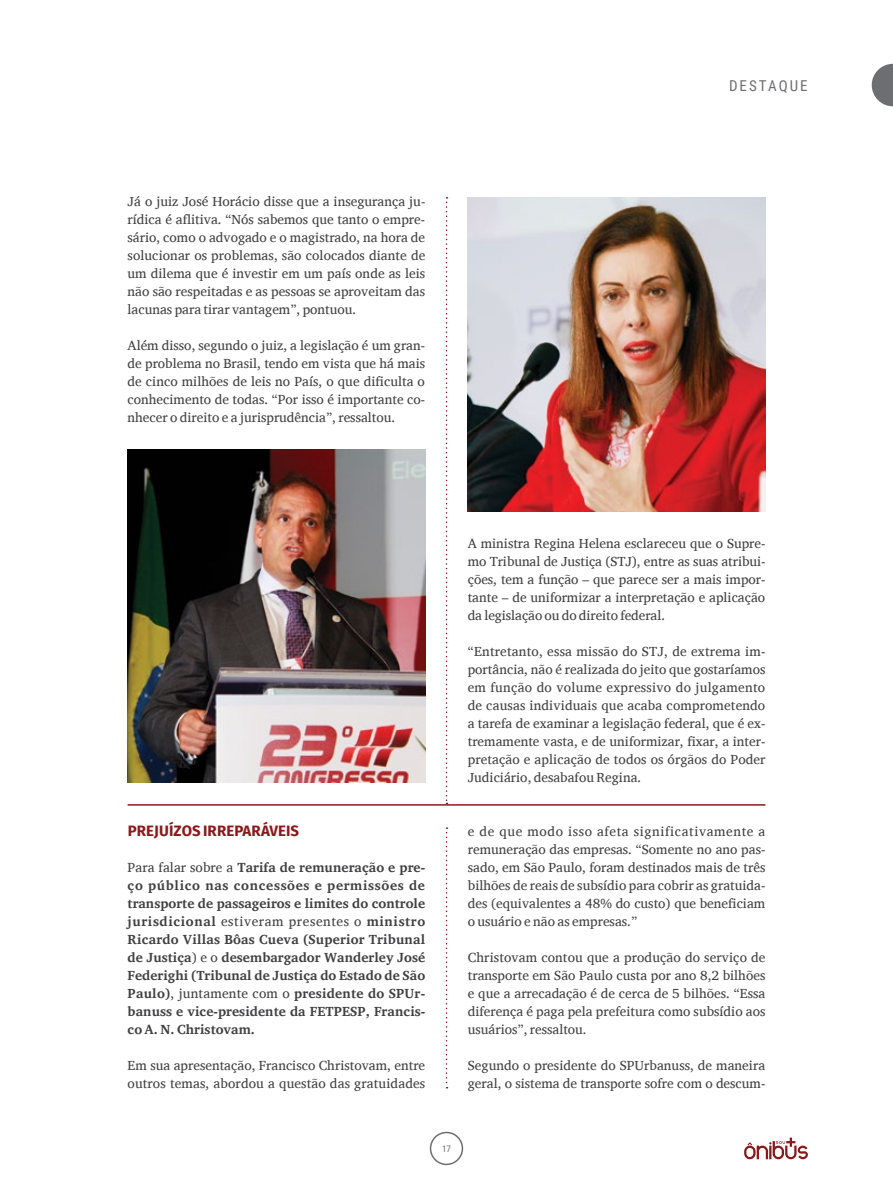
<style>
.page{position:relative;width:893px;height:1191px;background:#fff}
.page>*{position:absolute;margin:0;border:0;box-sizing:border-box;transform-origin:0 0}
.t1{font:700 15px "Fira Sans";letter-spacing:.01em;color:#891a1c}
.t2{font:15px "Roboto Condensed";letter-spacing:.135em;color:#6d6e71}
.t3{font:13.5px/18px "Charis SIL";color:#414042;text-align:justify}
.t4{font:700 13.5px/18px "Charis SIL";letter-spacing:.005em;color:#414042;text-align:justify}
.t5{font:9px "Roboto Condensed";color:#6d6e71}
.s1{font-weight:400}
</style>
<div class="page">
<svg style="left:446px;top:197px;width:1px;height:607px"></svg>
<svg style="left:446px;top:827px;width:1px;height:261px"></svg>
<img style="left:128px;top:449px;width:297px;height:333px">
<img style="left:468px;top:197px;width:297px;height:315px">
<hr style="left:128px;top:804px;width:637px;height:1px;background:#891a1c">
<svg style="left:872px;top:64px;width:21px;height:42px"></svg>
<svg style="left:744px;top:1137px;width:64px;height:22px"></svg>
<div style="left:430px;top:1131px;width:33px;height:34px;border:2px solid #6d6e71;border-radius:50%"></div>
<p class="t3" style="left:128px;top:192px;width:299px">Já o juiz José Horácio disse que a insegurança ju&shy;rídica é aflitiva. “Nós sabemos que tanto o empre&shy;sário, como o advogado e o magistrado, na hora de solucionar os problemas, são colocados diante de um dilema que é investir em um país onde as leis não são respeitadas e as pessoas se aproveitam das lacunas para tirar vantagem”, pontuou.</p>
<p class="t3" style="left:128px;top:336px;width:299px">Além disso, segundo o juiz, a legislação é um gran&shy;de problema no Brasil, tendo em vista que há mais de cinco milhões de leis no País, o que dificulta o conhecimento de todas. “Por isso é importante co&shy;nhecer o direito e a jurisprudência”, ressaltou.</p>
<p class="t2" style="left:729px;top:75px;width:80px">DESTAQUE</p>
<p class="t1" style="left:128px;top:818px;width:173px">PREJUÍZOS IRREPARÁVEIS</p>
<p class="t4" style="left:128px;top:858px;width:299px"><span class="s1">Para falar sobre a</span> Tarifa de remuneração e pre&shy;ço público nas concessões e permissões de transporte de passageiros e limites do controle jurisdicional <span class="s1">estiveram presentes o</span> ministro Ricardo Villas Bôas Cueva (Superior Tribunal de Justiça<span class="s1">) e o</span> desembargador Wanderley José Federighi (Tribunal de Justiça do Estado de São Paulo)<span class="s1">, juntamente com o</span> presidente do SPUr&shy;banuss e vice-presidente da FETPESP, Francis&shy;co A. N. Christovam.</p>
<p class="t3" style="left:128px;top:1056px;width:299px">Em sua apresentação, Francisco Christovam, entre outros temas, abordou a questão das gratuidades</p>
<p class="t3" style="left:468px;top:534px;width:299px">A ministra Regina Helena esclareceu que o Supre&shy;mo Tribunal de Justiça (STJ), entre as suas atribui&shy;ções, tem a função – que parece ser a mais impor&shy;tante – de uniformizar a interpretação e aplicação da legislação ou do direito federal.</p>
<p class="t3" style="left:468px;top:642px;width:299px">“Entretanto, essa missão do STJ, de extrema im&shy;portância, não é realizada do jeito que gostaríamos em função do volume expressivo do julgamento de causas individuais que acaba comprometendo a tarefa de examinar a legislação federal, que é ex&shy;tremamente vasta, e de uniformizar, fixar, a inter&shy;pretação e aplicação de todos os órgãos do Poder Judiciário, desabafou Regina.</p>
<p class="t3" style="left:468px;top:822px;width:299px">e de que modo isso afeta significativamente a remuneração das empresas. “Somente no ano pas&shy;sado, em São Paulo, foram destinados mais de três bilhões de reais de subsídio para cobrir as gratuida&shy;des (equivalentes a 48% do custo) que beneficiam o usuário e não as empresas.”</p>
<p class="t3" style="left:468px;top:948px;width:299px">Christovam contou que a produção do serviço de transporte em São Paulo custa por ano 8,2 bilhões e que a arrecadação é de cerca de 5 bilhões. “Essa diferença é paga pela prefeitura como subsídio aos usuários”, ressaltou.</p>
<p class="t3" style="left:468px;top:1056px;width:299px">Segundo o presidente do SPUrbanuss, de maneira geral, o sistema de transporte sofre com o descum-</p>
<p class="t5" style="left:442px;top:1142px;width:10px">17</p>
</div>
